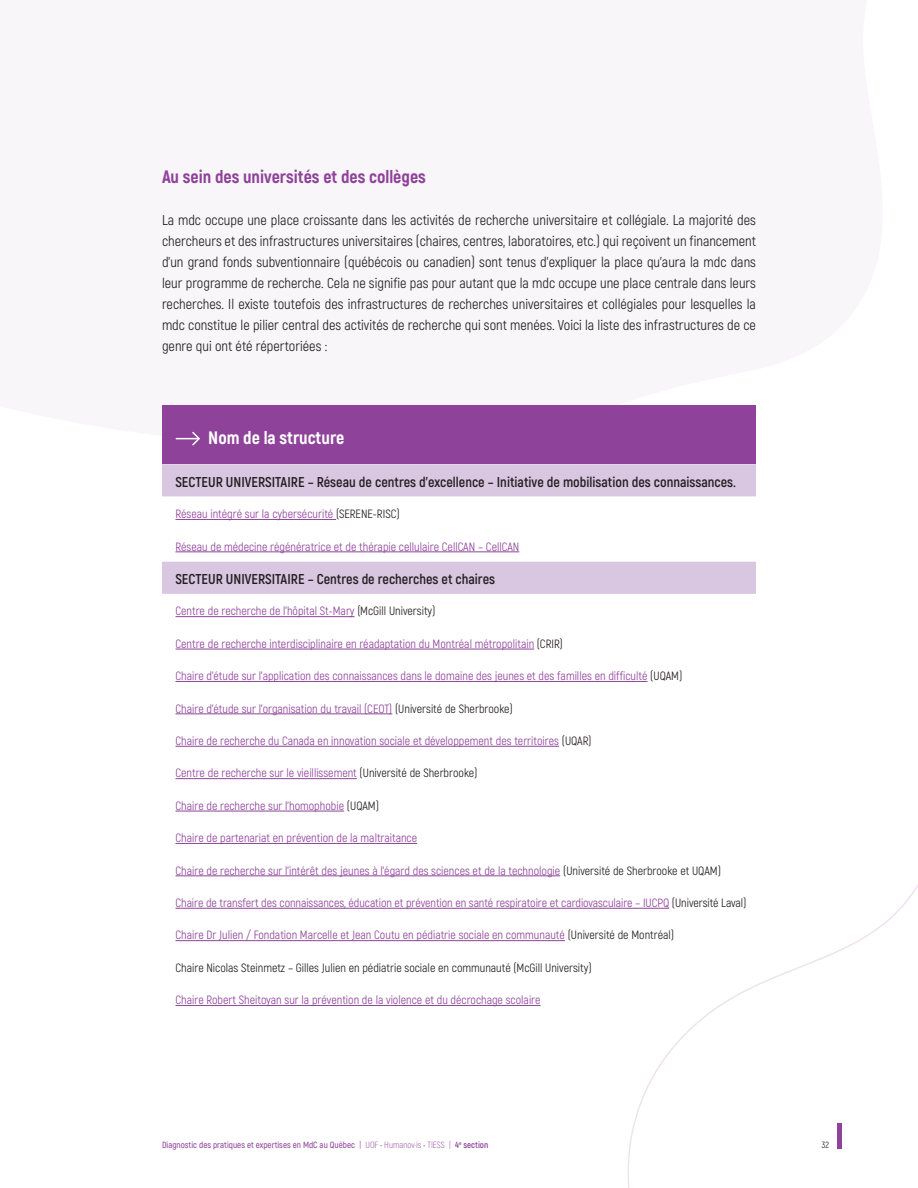
<style>
.page{position:relative;width:918px;height:1188px;background:#fff}
.page>*{position:absolute;margin:0;border:0;box-sizing:border-box;transform-origin:0 0}
.t1{font:800 18px "Akrobat";color:#8e4299}
.t2{font:800 18px "Akrobat";color:#fff}
.t3{font:14.25px/21px "Akrobat";color:#231f20;text-align:justify}
.t4{font:700 14.25px "Akrobat";color:#231f20}
.t5{font:12px "Akrobat";color:#8e4299}
.t6{font:12px "Akrobat";color:#231f20}
.t7{font:600 9px "Akrobat";color:#8e4299}
.t8{font:9px "Akrobat";color:#231f20}
.s1{color:#231f20}
.s2{font-weight:400}
.s3{font-weight:300}
.s4{font-weight:700}
</style>
<div class="page">
<svg style="left:627px;top:885px;width:291px;height:303px"></svg>
<div style="left:162px;top:406px;width:594px;height:58px;background:#8e4299"></div>
<div style="left:162px;top:464px;width:594px;height:130px;background:#d9c6e1"></div>
<svg style="left:162px;top:497px;width:594px;height:64px"></svg>
<svg style="left:176px;top:432px;width:24px;height:14px"></svg>
<hr style="left:176px;top:519px;width:160px;height:1px;background:#8e4299">
<hr style="left:176px;top:552px;width:343px;height:1px;background:#8e4299">
<hr style="left:176px;top:616px;width:179px;height:1px;background:#8e4299">
<hr style="left:176px;top:649px;width:358px;height:1px;background:#8e4299">
<hr style="left:176px;top:681px;width:472px;height:1px;background:#8e4299">
<hr style="left:176px;top:714px;width:216px;height:1px;background:#8e4299">
<hr style="left:176px;top:746px;width:383px;height:1px;background:#8e4299">
<hr style="left:176px;top:778px;width:181px;height:1px;background:#8e4299">
<hr style="left:176px;top:811px;width:168px;height:1px;background:#8e4299">
<hr style="left:176px;top:843px;width:241px;height:1px;background:#8e4299">
<hr style="left:176px;top:876px;width:384px;height:1px;background:#8e4299">
<hr style="left:176px;top:908px;width:493px;height:1px;background:#8e4299">
<hr style="left:176px;top:940px;width:389px;height:1px;background:#8e4299">
<hr style="left:176px;top:1005px;width:365px;height:1px;background:#8e4299">
<h1 class="t1" style="left:162px;top:165px;width:265px">Au sein des universités et des collèges</h1>
<p class="t3" style="left:162px;top:210px;width:596px">La mdc occupe une place croissante dans les activités de recherche universitaire et collégiale. La majorité des chercheurs et des infrastructures universitaires (chaires, centres, laboratoires, etc.) qui reçoivent un financement d’un grand fonds subventionnaire (québécois ou canadien) sont tenus d’expliquer la place qu’aura la mdc dans leur programme de recherche. Cela ne signifie pas pour autant que la mdc occupe une place centrale dans leurs recherches. Il existe toutefois des infrastructures de recherches universitaires et collégiales pour lesquelles la mdc constitue le pilier central des activités de recherche qui sont menées. Voici la liste des infrastructures de ce genre qui ont été répertoriées :</p>
<h1 class="t2" style="left:208px;top:426px;width:138px">Nom de la structure</h1>
<p class="t4" style="left:176px;top:473px;width:562px">SECTEUR UNIVERSITAIRE – Réseau de centres d’excellence – Initiative de mobilisation des connaissances.</p>
<p class="t5" style="left:176px;top:507px;width:226px">Réseau intégré sur la cybersécurité <span class="s1">(SERENE-RISC)</span></p>
<p class="t5" style="left:176px;top:539px;width:345px">Réseau de médecine régénératrice et de thérapie cellulaire CellCAN – CellCAN</p>
<p class="t4" style="left:176px;top:570px;width:321px">SECTEUR UNIVERSITAIRE – Centres de recherches et chaires</p>
<p class="t5" style="left:176px;top:604px;width:262px">Centre de recherche de l’hôpital St-Mary <span class="s1">(McGill University)</span></p>
<p class="t5" style="left:176px;top:637px;width:389px">Centre de recherche interdisciplinaire en réadaptation du Montréal métropolitain <span class="s1">(CRIR)</span></p>
<p class="t5" style="left:176px;top:669px;width:508px">Chaire d’étude sur l’application des connaissances dans le domaine des jeunes et des familles en difficulté <span class="s1">(UQAM)</span></p>
<p class="t5" style="left:176px;top:701px;width:339px">Chaire d’étude sur l’organisation du travail (CEOT) <span class="s1">(Université de Sherbrooke)</span></p>
<p class="t5" style="left:176px;top:734px;width:417px">Chaire de recherche du Canada en innovation sociale et développement des territoires <span class="s1">(UQAR)</span></p>
<p class="t5" style="left:176px;top:766px;width:304px">Centre de recherche sur le vieillissement <span class="s1">(Université de Sherbrooke)</span></p>
<p class="t5" style="left:176px;top:799px;width:205px">Chaire de recherche sur l’homophobie <span class="s1">(UQAM)</span></p>
<p class="t5" style="left:176px;top:831px;width:243px">Chaire de partenariat en prévention de la maltraitance</p>
<p class="t5" style="left:176px;top:863px;width:547px">Chaire de recherche sur l’intérêt des jeunes à l’égard des sciences et de la technologie <span class="s1">(Université de Sherbrooke et UQAM)</span></p>
<p class="t5" style="left:176px;top:896px;width:573px">Chaire de transfert des connaissances, éducation et prévention en santé respiratoire et cardiovasculaire – IUCPQ <span class="s1">(Université Laval)</span></p>
<p class="t5" style="left:176px;top:928px;width:500px">Chaire Dr Julien / Fondation Marcelle et Jean Coutu en pédiatrie sociale en communauté <span class="s1">(Université de Montréal)</span></p>
<p class="t6" style="left:176px;top:961px;width:418px">Chaire Nicolas Steinmetz – Gilles Julien en pédiatrie sociale en communauté (McGill University)</p>
<p class="t5" style="left:176px;top:993px;width:367px">Chaire Robert Sheitoyan sur la prévention de la violence et du décrochage scolaire</p>
<p class="t7" style="left:162px;top:1139px;width:328px">Diagnostic des pratiques et expertises en MdC au Québec <span class="s2">|</span> <span class="s3">UOF</span> <span class="s2">•</span> <span class="s3">Humanov·is</span> <span class="s2">•</span> <span class="s3">TIESS |</span> <span class="s4">4</span><sup>e</sup> <span class="s4">section</span></p>
<p class="t8" style="left:822px;top:1139px;width:9px">32</p>
</div>
